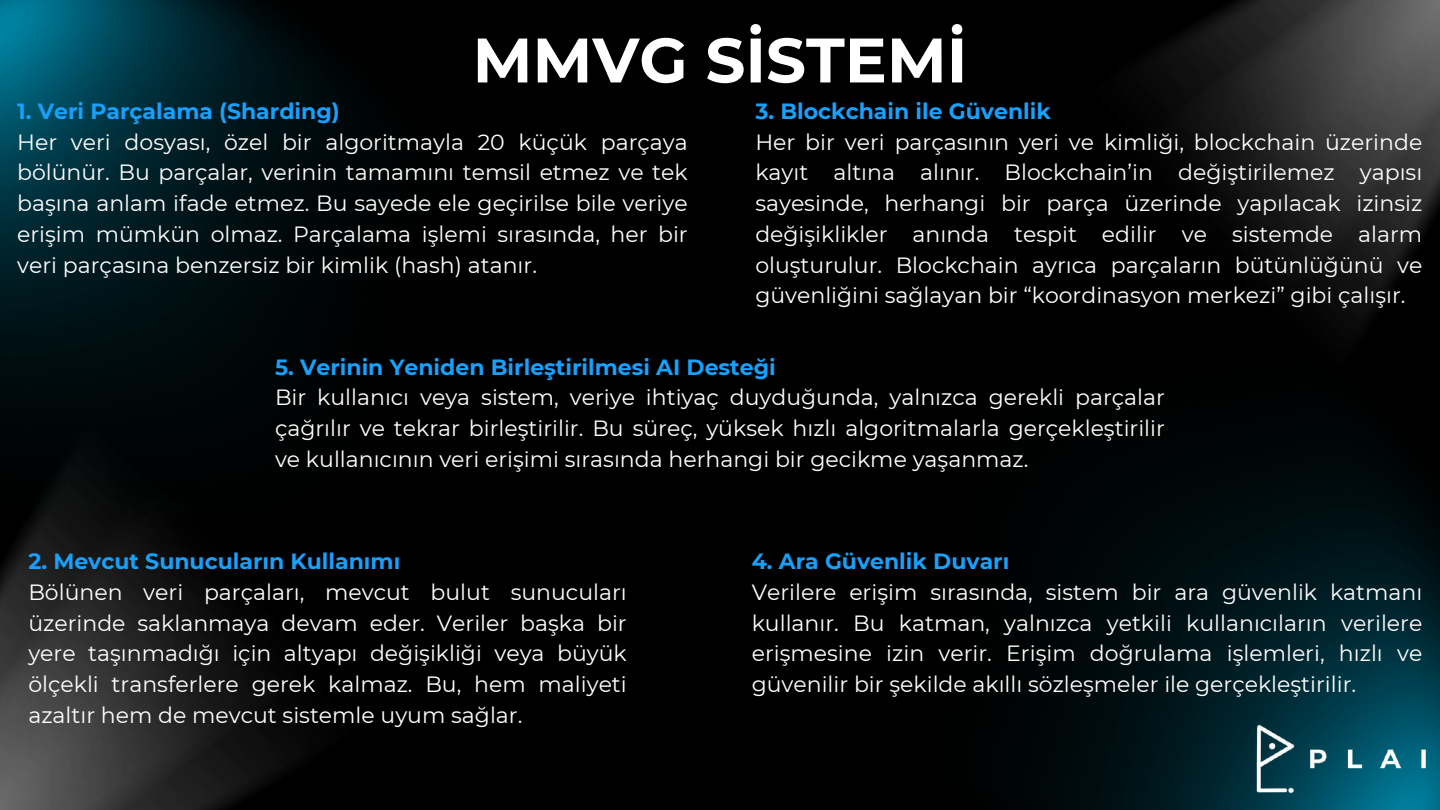
<style>
.page{position:relative;width:1440px;height:810px;background:#000}
.page>*{position:absolute;margin:0;border:0;box-sizing:border-box;transform-origin:0 0}
.t1{font:700 62.7px "Montserrat";color:#fff}
.t2{font:22px/30.8px "Montserrat";color:#fff;text-align:justify}
.t3{font:700 22px "Montserrat";color:#18a0fb}
</style>
<div class="page">
<img style="left:0;top:0;width:336px;height:387px">
<img style="left:1052px;top:467px;width:388px;height:343px">
<img style="left:1147px;top:0;width:293px;height:330px">
<img style="left:0;top:387px;width:295px;height:423px">
<img style="left:1256px;top:718px;width:184px;height:85px">
<h1 class="t1" style="left:473px;top:22px;width:496px">MMVG SİSTEMİ</h1>
<p class="t3" style="left:17px;top:98px;width:324px">1. Veri Parçalama (Sharding)</p>
<p class="t2" style="left:17px;top:126px;width:672px">Her veri dosyası, özel bi r algoritmayla 20 küçük parçaya bölünür. Bu parçalar, veri ni n tamamını temsi l etmez ve tek başına anlam ifade etmez. Bu sayede ele geçi ri lse bi le veriye erişi m mümkün olmaz. Parçalama işlemi sırasında, her bi r veri parçasına benzersiz bi r ki mli k (hash) atanır.</p>
<p class="t3" style="left:755px;top:98px;width:297px">3. Blockchain ile Güvenlik</p>
<p class="t2" style="left:755px;top:126px;width:668px">Her bi r veri parçasının yeri ve ki mliği, blockchai n üzeri nde kayıt altına alınır. Blockchai n’i n değişti ri lemez yapısı sayesi nde, herhangi bi r parça üzeri nde yapılacak izi nsiz değişi kli kler anında tespit edi li r ve sistemde alarm oluşturulur. Blockchai n ayrıca parçaların bütünlüğünü ve güvenliği ni sağlayan bi r “koordi nasyon merkezi” gi bi çalışır.</p>
<p class="t3" style="left:275px;top:353px;width:499px">5. Verinin Yeniden Birleştirilmesi AI Desteği</p>
<p class="t2" style="left:275px;top:382px;width:891px">Bi r kullanıcı veya sistem, veriye i htiyaç duyduğunda, yalnızca gerekli parçalar çağrılır ve tekrar bi rleşti ri li r. Bu süreç, yüksek hızlı algoritmalarla gerçekleşti ri li r ve kullanıcının veri erişi mi sırasında herhangi bi r geci kme yaşanmaz.</p>
<p class="t3" style="left:28px;top:548px;width:373px">2. Mevcut Sunucuların Kullanımı</p>
<p class="t2" style="left:28px;top:577px;width:600px;text-align:left">Bölünen veri parçaları, mevcut bulut sunucuları üzeri nde saklanmaya devam eder. Veri ler başka bi r yere taşınmadığı içi n altyapı değişi kliği veya büyük ölçekli transferlere gerek kalmaz. Bu, hem maliyeti azaltır hem de mevcut sistemle uyum sağlar.</p>
<p class="t3" style="left:752px;top:548px;width:259px">4. Ara Güvenlik Duvarı</p>
<p class="t2" style="left:752px;top:577px;width:672px">Veri lere erişi m sırasında, sistem bi r ara güvenli k katmanı kullanır. Bu katman, yalnızca yetki li kullanıcıların veri lere erişmesi ne izi n veri r. Erişi m doğrulama işlemleri, hızlı ve güveni li r bi r şeki lde akıllı sözleşmeler i le gerçekleşti ri li r.</p>
</div>
